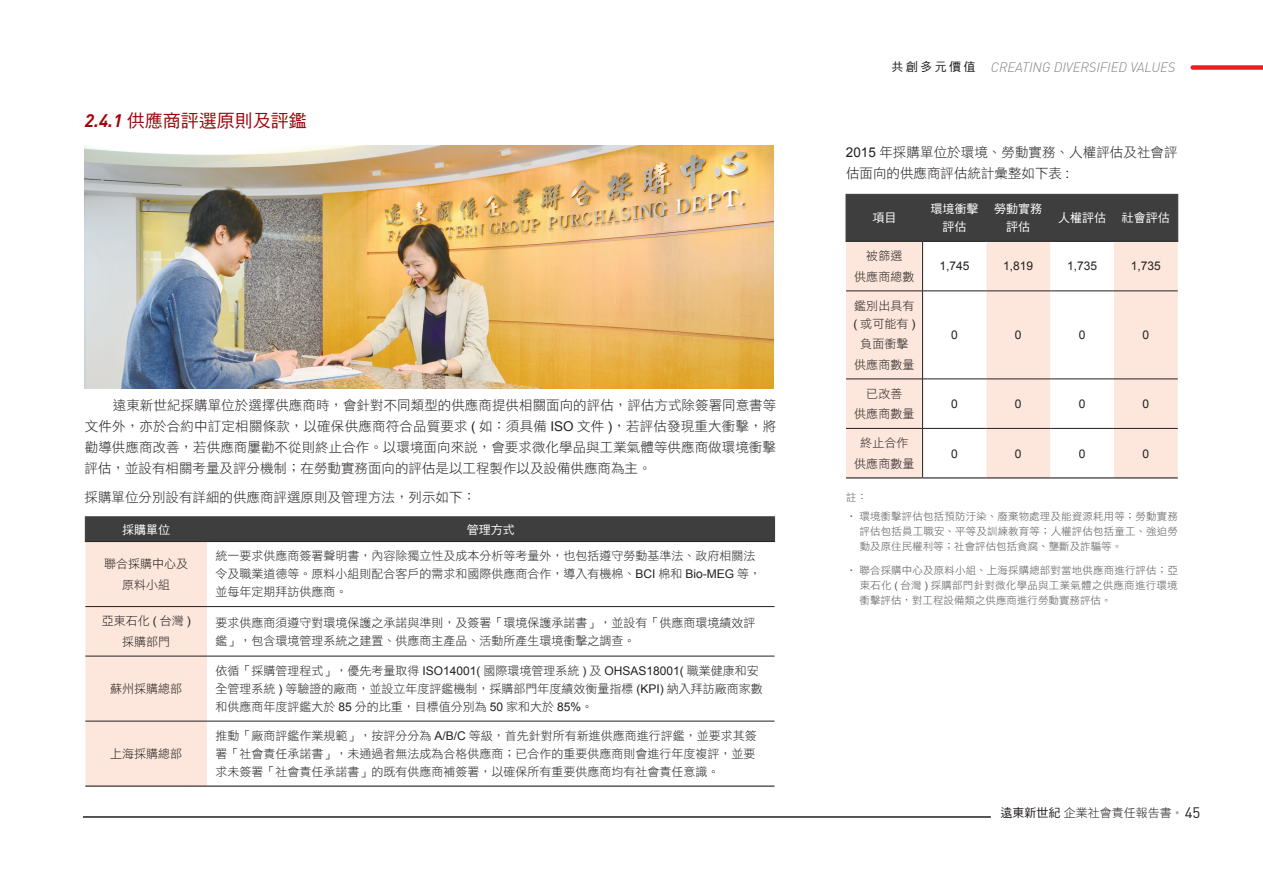
<style>
.page{position:relative;width:1263px;height:893px;background:#fff}
.page>*{position:absolute;margin:0;border:0;box-sizing:border-box;transform-origin:0 0}
.t1{font:18px "DF Hei Std W5";color:#9d070d}
.t2{font:15px "DIN";color:#231f20}
.t3{font:13.5px/21px "DF Hei Std W3";color:#231f20;text-align:justify}
.t4{font:italic 300 13.5px "DIN";color:#808285}
.t5{font:12px/18px "DF Hei Std W3";color:#231f20;text-align:center}
.t6{font:12px "Arial";color:#231f20}
.t7{font:12px "DF Hei Std W5";color:#fff}
.t8{font:12px "DF Hei Std W5";letter-spacing:.2em;color:#231f20}
.t9{font:10.5px/15px "DF Hei Std W3";letter-spacing:.01em;color:#57585a}
.s1{font-family:"DIN";font-weight:700;font-style:italic}
.s2{font-family:"Arial"}
.s3{font-family:"DF Hei Std W5"}
.s4{font-family:"Arial";color:#a8a9ad}
</style>
<div class="page">
<hr style="left:85px;top:516px;width:122px;height:1px;background:#3e3e3f">
<svg style="left:85px;top:517px;width:690px;height:269px"></svg>
<hr style="left:207px;top:516px;width:568px;height:1px;background:#3e3e3f">
<hr style="left:85px;top:541px;width:122px;height:1px;background:#231f20">
<hr style="left:207px;top:541px;width:568px;height:1px;background:#231f20">
<hr style="left:85px;top:785px;width:122px;height:2px;background:#231f20">
<hr style="left:207px;top:785px;width:567px;height:2px;background:#231f20">
<hr style="left:85px;top:606px;width:122px;height:1px;background:#231f20">
<hr style="left:207px;top:606px;width:567px;height:1px;background:#231f20">
<hr style="left:85px;top:656px;width:122px;height:1px;background:#231f20">
<hr style="left:207px;top:656px;width:567px;height:1px;background:#231f20">
<hr style="left:85px;top:721px;width:122px;height:1px;background:#231f20">
<hr style="left:207px;top:721px;width:567px;height:1px;background:#231f20">
<div style="left:846px;top:195px;width:331px;height:46px;background:#3e3e3f"></div>
<svg style="left:846px;top:242px;width:332px;height:235px;fill:#fde7dc"></svg>
<hr style="left:922px;top:195px;width:1px;height:46px;background:#3e3e3f">
<hr style="left:986px;top:195px;width:1px;height:46px;background:#3e3e3f">
<hr style="left:1050px;top:195px;width:1px;height:46px;background:#3e3e3f">
<hr style="left:1113px;top:195px;width:1px;height:46px;background:#3e3e3f">
<hr style="left:1177px;top:195px;width:1px;height:46px;background:#3e3e3f">
<hr style="left:845px;top:194px;width:77px;height:1px;background:#3e3e3f">
<hr style="left:845px;top:195px;width:1px;height:46px;background:#3e3e3f">
<hr style="left:922px;top:194px;width:64px;height:1px;background:#3e3e3f">
<hr style="left:986px;top:194px;width:64px;height:1px;background:#3e3e3f">
<hr style="left:1050px;top:194px;width:64px;height:1px;background:#3e3e3f">
<hr style="left:1114px;top:194px;width:64px;height:1px;background:#3e3e3f">
<hr style="left:845px;top:241px;width:77px;height:1px;background:#231f20">
<hr style="left:922px;top:241px;width:64px;height:1px;background:#231f20">
<hr style="left:986px;top:241px;width:64px;height:1px;background:#231f20">
<hr style="left:1050px;top:241px;width:64px;height:1px;background:#231f20">
<hr style="left:1114px;top:241px;width:64px;height:1px;background:#231f20">
<hr style="left:846px;top:291px;width:76px;height:1px;background:#231f20">
<hr style="left:922px;top:291px;width:64px;height:1px;background:#231f20">
<hr style="left:986px;top:291px;width:64px;height:1px;background:#231f20">
<hr style="left:1050px;top:291px;width:64px;height:1px;background:#231f20">
<hr style="left:1114px;top:291px;width:64px;height:1px;background:#231f20">
<hr style="left:846px;top:379px;width:76px;height:1px;background:#231f20">
<hr style="left:922px;top:379px;width:64px;height:1px;background:#231f20">
<hr style="left:986px;top:379px;width:64px;height:1px;background:#231f20">
<hr style="left:1050px;top:379px;width:64px;height:1px;background:#231f20">
<hr style="left:1114px;top:379px;width:64px;height:1px;background:#231f20">
<hr style="left:846px;top:428px;width:76px;height:1px;background:#231f20">
<hr style="left:922px;top:428px;width:64px;height:1px;background:#231f20">
<hr style="left:986px;top:428px;width:64px;height:1px;background:#231f20">
<hr style="left:1050px;top:428px;width:64px;height:1px;background:#231f20">
<hr style="left:1114px;top:428px;width:64px;height:1px;background:#231f20">
<hr style="left:846px;top:477px;width:76px;height:1px;background:#231f20">
<hr style="left:922px;top:477px;width:64px;height:1px;background:#231f20">
<hr style="left:986px;top:477px;width:64px;height:1px;background:#231f20">
<hr style="left:1050px;top:477px;width:64px;height:1px;background:#231f20">
<hr style="left:1114px;top:477px;width:64px;height:1px;background:#231f20">
<hr style="left:922px;top:242px;width:1px;height:49px;background:#231f20">
<hr style="left:922px;top:291px;width:1px;height:88px;background:#231f20">
<hr style="left:922px;top:379px;width:1px;height:49px;background:#231f20">
<hr style="left:922px;top:429px;width:1px;height:48px;background:#231f20">
<img style="left:85px;top:146px;width:689px;height:242px">
<div style="left:1193px;top:65px;width:70px;height:5px;background:#ee1d23"></div>
<hr style="left:83px;top:816px;width:908px;height:2px;background:#231f20">
<h1 class="t1" style="left:85px;top:111px;width:224px"><span class="s1">2.4.1</span> 供應商評選原則及評鑑</h1>
<p class="t3" style="left:85px;top:394px;width:693px;text-indent:28px">遠東新世紀採購單位於選擇供應商時，會針對不同類型的供應商提供相關面向的評估，評估方式除簽署同意書等文件外，亦於合約中訂定相關條款，以確保供應商符合品質要求 如<span class="s2">(</span> ：須具備 <span class="s2">ISO</span> 文件，<span class="s2">)</span> 若評估發現重大衝擊，將勸導供應商改善，若供應商屢勸不從則終止合作。以環境面向來說，會要求微化學品與工業氣體等供應商做環境衝擊評估，並設有相關考量及評分機制；在勞動實務面向的評估是以工程製作以及設備供應商為主。</p>
<p class="t3" style="left:85px;top:486px;width:393px">採購單位分別設有詳細的供應商評選原則及管理方法，列示如下：</p>
<p class="t7" style="left:122px;top:523px;width:49px">採購單位</p>
<p class="t5" style="left:104px;top:553px;width:85px;line-height:20.5px">聯合採購中心及原料小組</p>
<p class="t5" style="left:215px;top:547px;width:547px;text-align:left">統一要求供應商簽署聲明書，內容除獨立性及成本分析等考量外，也包括遵守勞動基準法、政府相關法令及職業道德等。原料小組則配合客戶的需求和國際供應商合作，導入有機棉、<span class="s2">BCI</span> 棉和 <span class="s2">Bio-MEG</span> 等，並每年定期拜訪供應商。</p>
<p class="t5" style="left:102px;top:611px;width:90px;line-height:20.5px">亞東石化 <span class="s2">(</span> 台灣 <span class="s2">(</span>採購部門</p>
<p class="t5" style="left:215px;top:613px;width:541px;text-align:left">要求供應商須遵守對環境保護之承諾與準則，及簽署「環境保護承諾書」，並設有「供應商環境績效評鑑」，包含環境管理系統之建置、供應商主產品、活動所產生環境衝擊之調查。</p>
<p class="t5" style="left:110px;top:679px;width:73px">蘇州採購總部</p>
<p class="t7" style="left:467px;top:523px;width:49px">管理方式</p>
<p class="t5" style="left:215px;top:661px;width:549px;text-align:left">依循「採購管理程式」，優先考量取得 <span class="s2">ISO14001(</span> 國際環境管理系統 及<span class="s2">) OHSAS18001(</span> 職業健康和安全管理系統 <span class="s2">)</span> 等驗證的廠商，並設立年度評鑑機制，採購部門年度績效衡量指標 <span class="s2">(KPI)</span> 納入拜訪廠商家數和供應商年度評鑑大於 <span class="s2">85</span> 分的比重，目標值分別為 <span class="s2">50</span> 家和大於 <span class="s2">85%</span>。</p>
<p class="t5" style="left:110px;top:744px;width:73px">上海採購總部</p>
<p class="t5" style="left:215px;top:726px;width:543px;text-align:justify">推動「廠商評鑑作業規範」，按評分分為 <span class="s2">A B/ C/</span> 等級，首先針對所有新進供應商進行評鑑，並要求其簽署「社會責任承諾書」，未通過者無法成為合格供應商；已合作的重要供應商則會進行年度複評，並要求未簽署「社會責任承諾書」的既有供應商補簽署，以確保所有重要供應商均有社會責任意識。</p>
<p class="t8" style="left:891px;top:60px;width:85px">共創多元價值</p>
<p class="t4" style="left:991px;top:58px;width:186px">CREATING DIVERSIFIED VALUES</p>
<p class="t3" style="left:846px;top:142px;width:333px"><span class="s2">2015</span> 年採購單位於環境、勞動實務、人權評估及社會評估面向的供應商評估統計彙整如下表 <span class="s2">:</span></p>
<p class="t7" style="left:872px;top:211px;width:25px">項目</p>
<p class="t5" style="left:866px;top:247px;width:37px">被篩選</p>
<p class="t5" style="left:854px;top:267px;width:61px">供應商總數</p>
<p class="t5" style="left:853px;top:296px;width:63px;text-align:left">鑑別出具有<span class="s2">(</span> 或可能有 <span class="s2">(</span></p>
<p class="t5" style="left:854px;top:333px;width:61px;line-height:20.5px">負面衝擊供應商數量</p>
<p class="t7" style="left:930px;top:202px;width:49px">環境衝擊</p>
<p class="t7" style="left:942px;top:220px;width:25px">評估</p>
<p class="t6" style="left:939px;top:258px;width:32px">1,745</p>
<p class="t6" style="left:951px;top:327px;width:8px">0</p>
<p class="t7" style="left:994px;top:202px;width:49px">勞動實務</p>
<p class="t7" style="left:1006px;top:220px;width:25px">評估</p>
<p class="t6" style="left:1003px;top:258px;width:32px">1,819</p>
<p class="t7" style="left:1058px;top:211px;width:49px">人權評估</p>
<p class="t6" style="left:1067px;top:258px;width:32px">1,735</p>
<p class="t7" style="left:1122px;top:211px;width:49px">社會評估</p>
<p class="t6" style="left:1131px;top:258px;width:32px">1,735</p>
<p class="t6" style="left:1015px;top:327px;width:8px">0</p>
<p class="t6" style="left:1079px;top:327px;width:8px">0</p>
<p class="t6" style="left:1142px;top:327px;width:8px">0</p>
<p class="t5" style="left:854px;top:383px;width:61px;line-height:20.5px">已改善<br>供應商數量</p>
<p class="t6" style="left:1142px;top:396px;width:8px">0</p>
<p class="t6" style="left:951px;top:396px;width:8px">0</p>
<p class="t6" style="left:1015px;top:396px;width:8px">0</p>
<p class="t6" style="left:1079px;top:396px;width:8px">0</p>
<p class="t5" style="left:854px;top:432px;width:61px;line-height:20.5px">終止合作供應商數量</p>
<p class="t6" style="left:1142px;top:445px;width:8px">0</p>
<p class="t6" style="left:951px;top:445px;width:8px">0</p>
<p class="t9" style="left:846px;top:488px;width:333px;line-height:19px">註：<br>‧ 環境衝擊評估包括預防汙染、廢棄物處理及能資源耗用等；勞動實務</p>
<p class="t9" style="left:860px;top:524px;width:320px">評估包括員工職安、平等及訓練教育等；人權評估包括童工、強迫勞動及原住民權利等；社會評估包括貪腐、壟斷及詐騙等。</p>
<p class="t9" style="left:859px;top:562px;width:320px;text-align:justify;text-indent:-13px">‧ 聯合採購中心及原料小組、上海採購總部對當地供應商進行評估；亞東石化 <span class="s2">(</span> 台灣 <span class="s2">)</span> 採購部門針對微化學品與工業氣體之供應商進行環境衝擊評估，對工程設備類之供應商進行勞動實務評估。</p>
<p class="t6" style="left:1015px;top:445px;width:8px">0</p>
<p class="t6" style="left:1079px;top:445px;width:8px">0</p>
<p class="t5" style="left:1000px;top:803px;width:180px"><span class="s3">遠東新世紀</span>企業社會責任報告書 <span class="s4">•</span></p>
<p class="t2" style="left:1185px;top:803px;width:17px">45</p>
</div>
